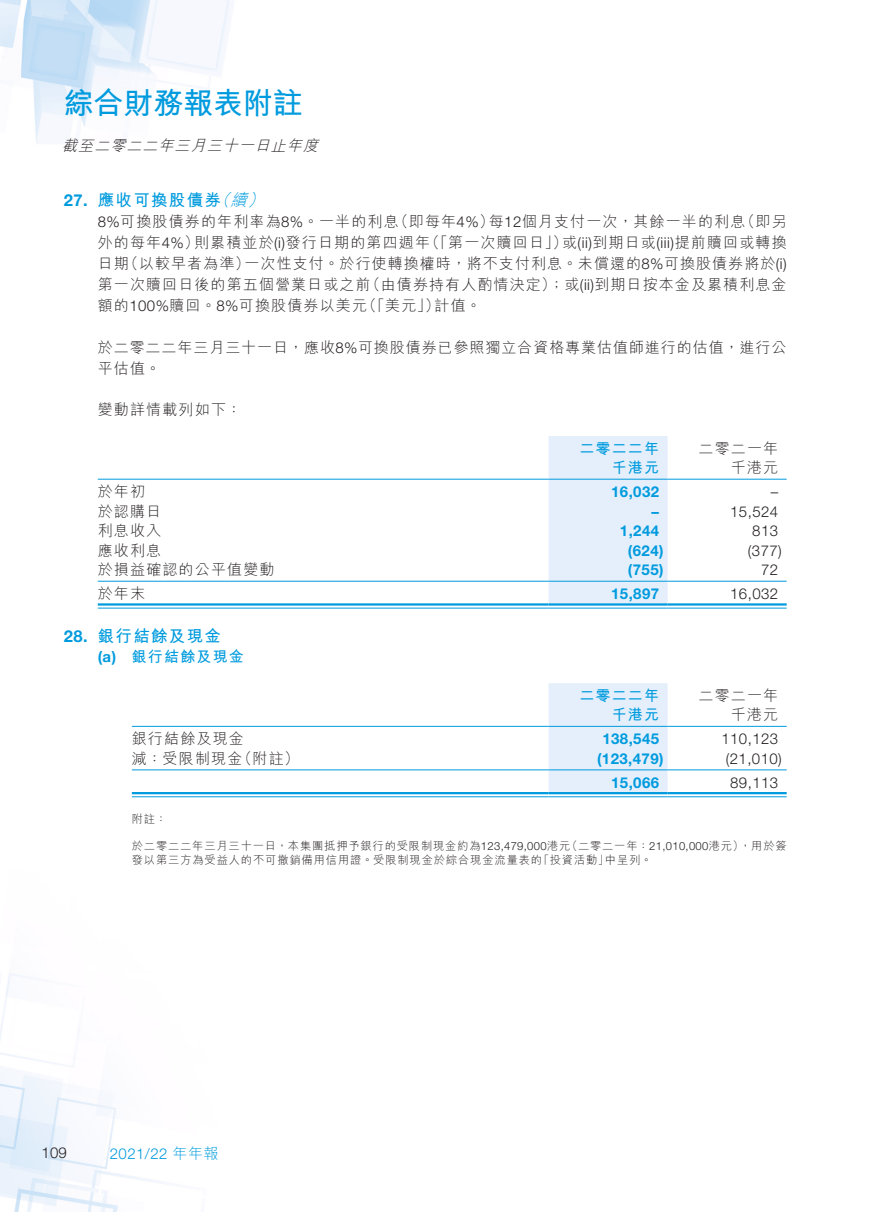
<style>
.page{position:relative;width:893px;height:1212px;background:#fff}
.page>*{position:absolute;margin:0;border:0;box-sizing:border-box;transform-origin:0 0}
.t1{font:700 30px "M Hei HK";letter-spacing:-.005em;color:#009bde}
._01_H1{font:700 16.5px "M Hei HK";letter-spacing:.08em;color:#009bde}
._01_H1-2{font:700 16.5px "Helvetica Neue LT Std";color:#009bde}
._01_H1-3{font:italic 300 16.5px "M Hei HK";color:#009bde}
._00_txt{font:300 15px/21px "M Hei HK";letter-spacing:.075em;color:#231f20}
._50_Table_txt{font:700 15px "Helvetica Neue LT Std";letter-spacing:.03em;color:#009bde}
._50_Table_txt-2{font:300 15px "Helvetica Neue LT Std";letter-spacing:.03em;color:#231f20}
._50_Table_txt-3{font:300 15px "M Hei HK";letter-spacing:.08em;color:#231f20}
._50_Table_txt_sub{font:300 15px "M Hei HK";letter-spacing:.08em;color:#231f20}
.t2{font:italic 300 15px "M Hei HK";color:#231f20}
._50_Table_txt-4{font:700 15px "M Hei HK";letter-spacing:.08em;color:#009bde}
.t3{font:300 15px "Helvetica Neue LT Std";letter-spacing:.03em;color:#009bde}
._02_H2{font:700 15px "M Hei HK";letter-spacing:.08em;color:#009bde}
._02_H2-2{font:700 15px "Helvetica Neue LT Std";color:#009bde}
._06_Notes{font:300 11.25px "M Hei HK";letter-spacing:.08em;color:#231f20}
.s1{font-family:"Helvetica Neue LT Std"}
.s2{font-family:"M Hei HK"}
</style>
<div class="page">
<img style="left:0;top:0;width:787px;height:1212px">
<div style="left:549px;top:436px;width:119px;height:167px;background:#e4effb"></div>
<hr style="left:98px;top:479px;width:451px;height:1px;background:#009bde">
<hr style="left:549px;top:479px;width:119px;height:1px;background:#009bde">
<hr style="left:668px;top:479px;width:119px;height:1px;background:#009bde">
<hr style="left:98px;top:581px;width:451px;height:1px;background:#009bde">
<hr style="left:549px;top:581px;width:119px;height:1px;background:#009bde">
<hr style="left:668px;top:581px;width:119px;height:1px;background:#009bde">
<hr style="left:98px;top:603px;width:451px;height:3px;background:#009bde">
<hr style="left:98px;top:608px;width:451px;height:1px;background:#009bde">
<hr style="left:549px;top:603px;width:119px;height:3px;background:#009bde">
<hr style="left:549px;top:608px;width:119px;height:1px;background:#009bde">
<hr style="left:668px;top:603px;width:119px;height:3px;background:#009bde">
<hr style="left:668px;top:608px;width:119px;height:1px;background:#009bde">
<div style="left:549px;top:683px;width:119px;height:109px;background:#e4effb"></div>
<hr style="left:132px;top:726px;width:417px;height:1px;background:#009bde">
<hr style="left:549px;top:726px;width:119px;height:1px;background:#009bde">
<hr style="left:668px;top:726px;width:119px;height:1px;background:#009bde">
<hr style="left:132px;top:769px;width:417px;height:1px;background:#009bde">
<hr style="left:549px;top:769px;width:119px;height:1px;background:#009bde">
<hr style="left:668px;top:769px;width:119px;height:1px;background:#009bde">
<hr style="left:132px;top:792px;width:417px;height:2px;background:#009bde">
<hr style="left:132px;top:796px;width:417px;height:1px;background:#009bde">
<hr style="left:549px;top:792px;width:119px;height:2px;background:#009bde">
<hr style="left:549px;top:796px;width:119px;height:1px;background:#009bde">
<hr style="left:668px;top:792px;width:119px;height:2px;background:#009bde">
<hr style="left:668px;top:796px;width:119px;height:1px;background:#009bde">
<h1 class="t1" style="left:64px;top:81px;width:240px">綜合財務報表附註</h1>
<p class="t2" style="left:62px;top:138px;width:261px">截至二零二二年三月三十一日止年度</p>
<p class="_01_H1-3" style="left:247px;top:192px;width:22px">(</p>
<p class="_01_H1-3" style="left:231px;top:192px;width:22px">續</p>
<p class="_01_H1-3" style="left:214px;top:192px;width:22px">（</p>
<p class="_01_H1" style="left:98px;top:188px;width:125px">應收可換股債券</p>
<p class="_01_H1-2" style="left:64px;top:190px;width:25px">27.</p>
<p class="_00_txt" style="left:393px;top:211px;width:102px">（即每年<span class="s1">4%</span>）</p>
<p class="_00_txt" style="left:489px;top:211px;width:258px">每<span class="s1">12</span>個月支付一次，其餘一半的利息</p>
<p class="_00_txt" style="left:740px;top:211px;width:48px">（即另</p>
<p class="_00_txt" style="left:98px;top:211px;width:302px"><span class="s1">8%</span>可換股債券的年利率為<span class="s1">8%</span>。一半的利息</p>
<p class="_00_txt" style="left:98px;top:232px;width:103px">外的每年<span class="s1">4%</span>）</p>
<p class="_00_txt" style="left:425px;top:232px;width:144px">（「第一次贖回日」）</p>
<p class="_00_txt" style="left:194px;top:232px;width:237px">則累積並於 <span class="s1">)i(</span> 發行日期的第四週年</p>
<p class="_00_txt" style="left:562px;top:232px;width:226px">或 <span class="s1">)i i(</span> 到期日或<span class="s1">(iii)</span>提前贖回或轉換</p>
<p class="_00_txt" style="left:124px;top:253px;width:128px">（以較早者為準）</p>
<p class="_00_txt" style="left:245px;top:253px;width:544px">一次性支付。於行使轉換權時，將不支付利息。未償還的<span class="s1">8%</span>可換股債券將於 <span class="s1">(i(</span></p>
<p class="_00_txt" style="left:98px;top:253px;width:33px">日期</p>
<p class="_00_txt" style="left:365px;top:274px;width:423px">（由債券持有人酌情決定）；或 <span class="s1">)i i(</span> 到期日按本金及累積利息金</p>
<p class="_00_txt" style="left:98px;top:274px;width:274px">第一次贖回日後的第五個營業日或之前</p>
<p class="_00_txt" style="left:98px;top:295px;width:271px">額的<span class="s1">100%</span>贖回。<span class="s1">8%</span>可換股債券以美元</p>
<p class="_00_txt" style="left:98px;top:337px;width:690px">於二零二二年三月三十一日，應收<span class="s1">8%</span>可換股債券已參照獨立合資格專業估值師進行的估值，進行公平估值。</p>
<p class="_00_txt" style="left:98px;top:398px;width:145px">變動詳情載列如下：</p>
<p class="_50_Table_txt-3" style="left:698px;top:440px;width:81px">二零二一年</p>
<p class="_00_txt" style="left:362px;top:295px;width:79px">（「美元」）</p>
<p class="_00_txt" style="left:435px;top:295px;width:48px">計值。</p>
<p class="_50_Table_txt-4" style="left:579px;top:437px;width:81px">二零二二年</p>
<p class="_01_H1-2" style="left:64px;top:626px;width:25px">28.</p>
<p class="_50_Table_txt-4" style="left:612px;top:457px;width:49px">千港元</p>
<p class="_50_Table_txt-3" style="left:731px;top:460px;width:49px">千港元</p>
<p class="_50_Table_txt_sub" style="left:98px;top:484px;width:49px">於年初</p>
<p class="_50_Table_txt" style="left:611px;top:482px;width:49px">16,032</p>
<p class="_50_Table_txt-2" style="left:771px;top:483px;width:9px">–</p>
<p class="_50_Table_txt_sub" style="left:98px;top:503px;width:65px">於認購日</p>
<p class="_50_Table_txt" style="left:652px;top:502px;width:9px">–</p>
<p class="_50_Table_txt-2" style="left:730px;top:502px;width:49px">15,524</p>
<p class="_50_Table_txt_sub" style="left:98px;top:523px;width:65px">利息收入</p>
<p class="_50_Table_txt" style="left:620px;top:521px;width:41px">1,244</p>
<p class="_50_Table_txt-2" style="left:752px;top:522px;width:27px">813</p>
<p class="_50_Table_txt_sub" style="left:98px;top:542px;width:65px">應收利息</p>
<p class="_50_Table_txt" style="left:628px;top:541px;width:37px">)624(</p>
<p class="_50_Table_txt-2" style="left:748px;top:541px;width:35px">)377(</p>
<p class="_50_Table_txt_sub" style="left:98px;top:562px;width:178px">於損益確認的公平值變動</p>
<p class="_50_Table_txt" style="left:628px;top:560px;width:37px">)755(</p>
<p class="_50_Table_txt-2" style="left:761px;top:561px;width:19px">72</p>
<p class="_50_Table_txt_sub" style="left:98px;top:586px;width:49px">於年末</p>
<p class="_01_H1" style="left:98px;top:624px;width:125px">銀行結餘及現金</p>
<p class="_50_Table_txt" style="left:611px;top:584px;width:49px">15,897</p>
<p class="_50_Table_txt-2" style="left:730px;top:585px;width:49px">16,032</p>
<p class="_02_H2-2" style="left:98px;top:647px;width:20px">a( )</p>
<p class="_02_H2" style="left:132px;top:645px;width:114px">銀行結餘及現金</p>
<p class="_50_Table_txt-4" style="left:579px;top:684px;width:81px">二零二二年</p>
<p class="_50_Table_txt-3" style="left:698px;top:688px;width:81px">二零二一年</p>
<p class="_50_Table_txt-4" style="left:612px;top:704px;width:49px">千港元</p>
<p class="_50_Table_txt-3" style="left:731px;top:707px;width:49px">千港元</p>
<p class="_50_Table_txt-3" style="left:132px;top:731px;width:114px">銀行結餘及現金</p>
<p class="_50_Table_txt" style="left:602px;top:730px;width:58px">138,545</p>
<p class="_50_Table_txt-2" style="left:721px;top:730px;width:58px">110,123</p>
<p class="_50_Table_txt-3" style="left:237px;top:751px;width:64px">（附註(</p>
<p class="_50_Table_txt-3" style="left:132px;top:751px;width:112px">減：受限制現金</p>
<p class="_50_Table_txt" style="left:597px;top:749px;width:68px">)123,479(</p>
<p class="_50_Table_txt-2" style="left:726px;top:749px;width:58px">)21,010(</p>
<p class="_50_Table_txt" style="left:611px;top:773px;width:49px">15,066</p>
<p class="_50_Table_txt-2" style="left:730px;top:773px;width:49px">89,113</p>
<p class="_06_Notes" style="left:132px;top:813px;width:36px">附註：</p>
<p class="_06_Notes" style="left:566px;top:840px;width:179px">（二零二一年：<span class="s1">21,010,000</span>港元）</p>
<p class="_06_Notes" style="left:132px;top:840px;width:440px">於二零二二年三月三十一日，本集團抵押予銀行的受限制現金約為<span class="s1">123,479,000</span>港元</p>
<p class="_06_Notes" style="left:132px;top:854px;width:412px">發以第三方為受益人的不可撤銷備用信用證。受限制現金於綜合現金流量表的</p>
<p class="_06_Notes" style="left:538px;top:854px;width:72px">「投資活動」</p>
<p class="_06_Notes" style="left:605px;top:854px;width:49px">中呈列。</p>
<p class="_06_Notes" style="left:740px;top:840px;width:49px">，用於簽</p>
<p class="_50_Table_txt-2" style="left:42px;top:1143px;width:27px">109</p>
<p class="t3" style="left:110px;top:1144px;width:110px">2021/22 <span class="s2">年年報</span></p>
</div>
